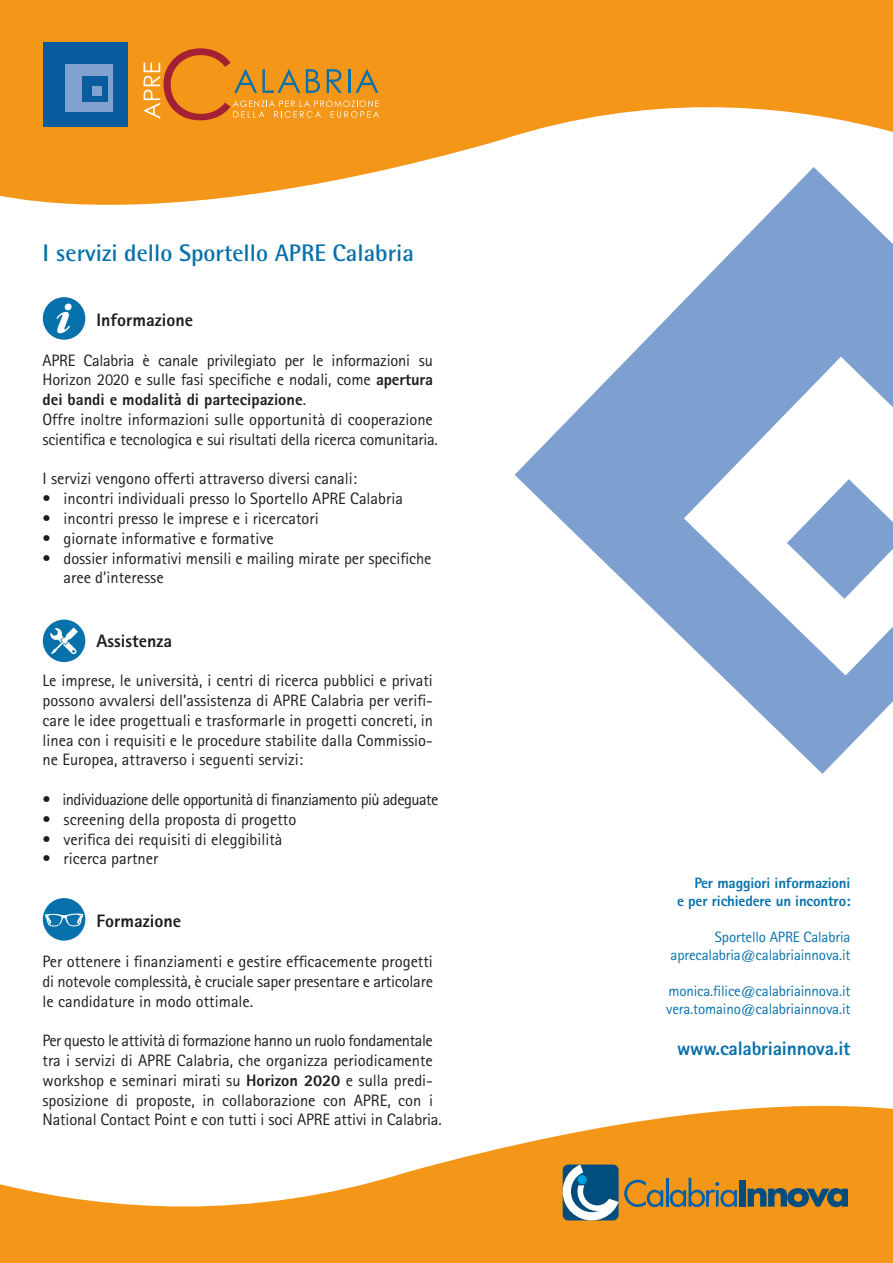
<style>
.page{position:relative;width:893px;height:1263px;background:#fff}
.page>*{position:absolute;margin:0;border:0;box-sizing:border-box;transform-origin:0 0}
.t1{font:700 24px "Rotis Semi Sans Std";color:#0771ab}
.t2{font:800 19.5px "Rotis Sans Serif Std";letter-spacing:-.01em;color:#0771ab}
.t3{font:800 18px "Rotis Sans Serif Std";color:#1d1d1b}
.t4{font:16.5px/19.8px "Rotis Sans Serif Std";color:#1d1d1b}
.t5{font:16.5px "Rotis Sans Serif Std";letter-spacing:-.035em;color:#1d1d1b}
.t6{font:15px/18px "Rotis Sans Serif Std";letter-spacing:-.01em;color:#0771ab;text-align:right}
.t7{font:800 15px/18px "Rotis Sans Serif Std";letter-spacing:-.01em;color:#0771ab;text-align:right}
.s1{font-weight:800}
</style>
<div class="page">
<svg style="left:0;top:0;width:893px;height:205px;fill:#f49719"></svg>
<svg style="left:0;top:1105px;width:893px;height:158px;fill:#f49719"></svg>
<div style="left:43px;top:297px;width:42px;height:43px;background:#0771ab;border-radius:50%"></div>
<svg style="left:57px;top:304px;width:15px;height:29px"></svg>
<div style="left:43px;top:620px;width:42px;height:42px;background:#0771ab;border-radius:50%"></div>
<svg style="left:50px;top:627px;width:28px;height:27px"></svg>
<div style="left:43px;top:898px;width:42px;height:43px;background:#0771ab;border-radius:50%"></div>
<svg style="left:45px;top:913px;width:38px;height:14px"></svg>
<hr style="left:666px;top:1178px;width:2px;height:28px;background:#0060a8">
<svg style="left:670px;top:1178px;width:67px;height:29px;background:#ac8642"></svg>
<div style="left:739px;top:1180px;width:7px;height:26px;background:#004d7e"></div>
<svg style="left:748px;top:1188px;width:100px;height:19px;background:#4f655c"></svg>
<svg style="left:559px;top:1164px;width:104px;height:60px;background:#9a8e68"></svg>
<div style="left:44px;top:42px;width:84px;height:85px;background:#095d9f"></div>
<div style="left:65px;top:64px;width:48px;height:48px;background:#81a1cf"></div>
<div style="left:83px;top:77px;width:25px;height:25px;background:#095d9f"></div>
<div style="left:92px;top:86px;width:10px;height:10px;background:#81a1cf"></div>
<svg style="left:144px;top:48px;width:235px;height:72px;background:#e2902b"></svg>
<svg style="left:515px;top:167px;width:378px;height:607px"></svg>
<svg style="left:787px;top:479px;width:106px;height:120px"></svg>
<h1 class="t1" style="left:43px;top:238px;width:373px">I servizi dello Sportello APRE Calabria</h1>
<p class="t3" style="left:97px;top:308px;width:98px">Informazione</p>
<p class="t4" style="left:43px;top:350px;width:397px">APRE Calabria è canale privilegiato per le informazioni su Horizon 2020 e sulle fasi specifiche e nodali, come <span class="s1">apertura dei bandi e modalità di partecipazione</span>.<br>Offre inoltre informazioni sulle opportunità di cooperazione scientifica e tecnologica e sui risultati della ricerca comunitaria.</p>
<p class="t4" style="left:43px;top:469px;width:316px">I servizi vengono offerti attraverso diversi canali:</p>
<p class="t4" style="left:43px;top:489px;width:362px">• incontri individuali presso lo Sportello APRE Calabria</p>
<p class="t4" style="left:43px;top:508px;width:278px">• incontri presso le imprese e i ricercatori</p>
<p class="t4" style="left:43px;top:528px;width:233px">• giornate informative e formative</p>
<p class="t4" style="left:64px;top:548px;width:370px;text-indent:-21px">• dossier informativi mensili e mailing mirate per specifiche aree d’interesse</p>
<p class="t3" style="left:97px;top:629px;width:77px">Assistenza</p>
<p class="t4" style="left:43px;top:670px;width:392px;text-align:justify">Le imprese, le università, i centri di ricerca pubblici e privati possono avvalersi dell’assistenza di APRE Calabria per verifi&shy;care le idee progettuali e trasformarle in progetti concreti, in linea con i requisiti e le procedure stabilite dalla Commissio&shy;ne Europea, attraverso i seguenti servizi:</p>
<p class="t5" style="left:43px;top:790px;width:397px">• individuazione delle opportunità di finanziamento più adeguate</p>
<p class="t4" style="left:43px;top:809px;width:255px">• screening della proposta di progetto</p>
<p class="t4" style="left:43px;top:829px;width:242px">• verifica dei requisiti di eleggibilità</p>
<p class="t4" style="left:43px;top:849px;width:117px">• ricerca partner</p>
<p class="t3" style="left:97px;top:910px;width:86px">Formazione</p>
<p class="t4" style="left:43px;top:951px;width:392px;text-align:justify">Per ottenere i finanziamenti e gestire efficacemente progetti di notevole complessità, è cruciale saper presentare e articolare le candidature in modo ottimale.</p>
<p class="t4" style="left:43px;top:1030px;width:401px">Per questo le attività di formazione hanno un ruolo fondamentale tra i servizi di APRE Calabria, che organizza periodicamente workshop e seminari mirati su <span class="s1">Horizon 2020</span> e sulla predi&shy;sposizione di proposte, in collaborazione con APRE, con i National Contact Point e con tutti i soci APRE attivi in Calabria.</p>
<p class="t7" style="left:677px;top:874px;width:175px">Per maggiori informazioni<br>e per richiedere un incontro:</p>
<p class="t6" style="left:671px;top:928px;width:181px">Sportello APRE Calabria aprecalabria@calabriainnova.it</p>
<p class="t6" style="left:666px;top:982px;width:186px;text-align:left">monica.filice@calabriainnova.it vera.tomaino@calabriainnova.it</p>
<p class="t2" style="left:677px;top:1036px;width:175px">www.calabriainnova.it</p>
</div>
